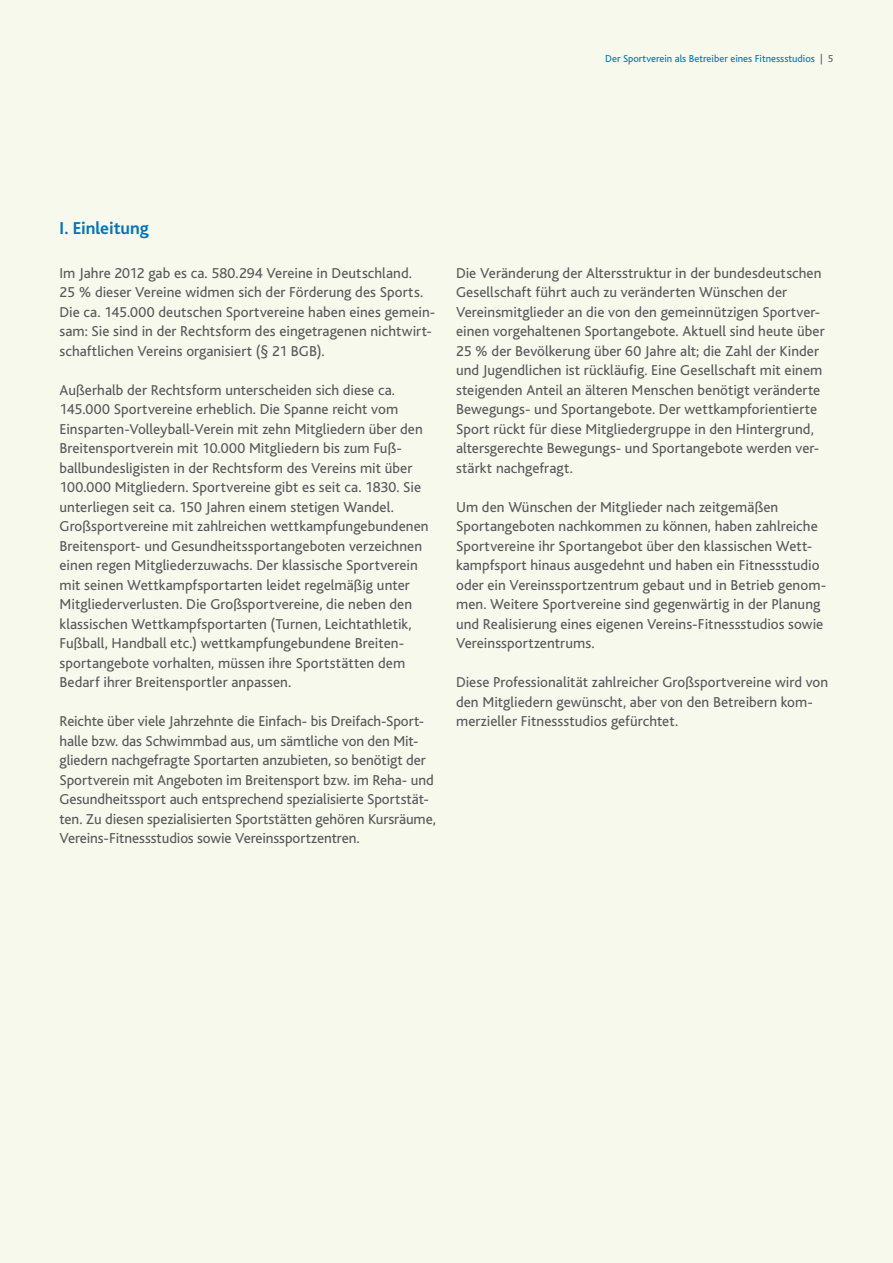
<style>
.page{position:relative;width:893px;height:1263px;background:#f7f9ed}
.page>*{position:absolute;margin:0;border:0;box-sizing:border-box;transform-origin:0 0}
.t1{font:700 18px "Bliss";letter-spacing:-.005em;color:#0076ba}
.t2{font:15px/19.5px "Bliss";letter-spacing:.005em;color:#58585a}
.t3{font:10.5px "Bliss";color:#0076ba}
.s1{color:#58585a}
</style>
<div class="page">
<p class="t3" style="left:605px;top:53px;width:230px">Der Sportverein als Betreiber eines Fitnessstudios <span class="s1">| 5</span></p>
<p class="t1" style="left:60px;top:219px;width:91px">I. Einleitung</p>
<p class="t2" style="left:60px;top:264px;width:377px">Im Jahre 2012 gab es ca. 580.294 Vereine in Deutschland.<br>25 % dieser Vereine widmen sich der Förderung des Sports.<br>Die ca. 145.000 deutschen Sportvereine haben eines gemein&shy;sam: Sie sind in der Rechtsform des eingetragenen nichtwirt&shy;schaftlichen Vereins organisiert (§ 21 BGB).</p>
<p class="t2" style="left:60px;top:381px;width:371px">Außerhalb der Rechtsform unterscheiden sich diese ca.<br>145.000 Sportvereine erheblich. Die Spanne reicht vom Einsparten-Volleyball-Verein mit zehn Mitgliedern über den Breitensportverein mit 10.000 Mitgliedern bis zum Fuß&shy;ballbundesligisten in der Rechtsform des Vereins mit über 100.000 Mitgliedern. Sportvereine gibt es seit ca. 1830. Sie unterliegen seit ca. 150 Jahren einem stetigen Wandel.<br>Großsportvereine mit zahlreichen wettkampfungebundenen Breitensport- und Gesundheitssportangeboten verzeichnen einen regen Mitgliederzuwachs. Der klassische Sportverein mit seinen Wettkampfsportarten leidet regelmäßig unter Mitgliederverlusten. Die Großsportvereine, die neben den klassischen Wettkampfsportarten (Turnen, Leichtathletik, Fußball, Handball etc.) wettkampfungebundene Breiten&shy;sportangebote vorhalten, müssen ihre Sportstätten dem Bedarf ihrer Breitensportler anpassen.</p>
<p class="t2" style="left:60px;top:712px;width:378px">Reichte über viele Jahrzehnte die Einfach- bis Dreifach-Sport&shy;halle bzw. das Schwimmbad aus, um sämtliche von den Mit&shy;gliedern nachgefragte Sportarten anzubieten, so benötigt der Sportverein mit Angeboten im Breitensport bzw. im Reha- und Gesundheitssport auch entsprechend spezialisierte Sportstät&shy;ten. Zu diesen spezialisierten Sportstätten gehören Kursräume, Vereins-Fitnessstudios sowie Vereinssportzentren.</p>
<p class="t2" style="left:456px;top:264px;width:370px">Die Veränderung der Altersstruktur in der bundesdeutschen Gesellschaft führt auch zu veränderten Wünschen der Vereinsmitglieder an die von den gemeinnützigen Sportver&shy;einen vorgehaltenen Sportangebote. Aktuell sind heute über 25 % der Bevölkerung über 60 Jahre alt; die Zahl der Kinder und Jugendlichen ist rückläufig. Eine Gesellschaft mit einem steigenden Anteil an älteren Menschen benötigt veränderte Bewegungs- und Sportangebote. Der wettkampforientierte Sport rückt für diese Mitgliedergruppe in den Hintergrund, altersgerechte Bewegungs- und Sportangebote werden ver&shy;stärkt nachgefragt.</p>
<p class="t2" style="left:456px;top:498px;width:372px">Um den Wünschen der Mitglieder nach zeitgemäßen Sportangeboten nachkommen zu können, haben zahlreiche Sportvereine ihr Sportangebot über den klassischen Wett&shy;kampfsport hinaus ausgedehnt und haben ein Fitnessstudio oder ein Vereinssportzentrum gebaut und in Betrieb genom&shy;men. Weitere Sportvereine sind gegenwärtig in der Planung und Realisierung eines eigenen Vereins-Fitnessstudios sowie Vereinssportzentrums.</p>
<p class="t2" style="left:456px;top:673px;width:374px">Diese Professionalität zahlreicher Großsportvereine wird von den Mitgliedern gewünscht, aber von den Betreibern kom&shy;merzieller Fitnessstudios gefürchtet.</p>
</div>
